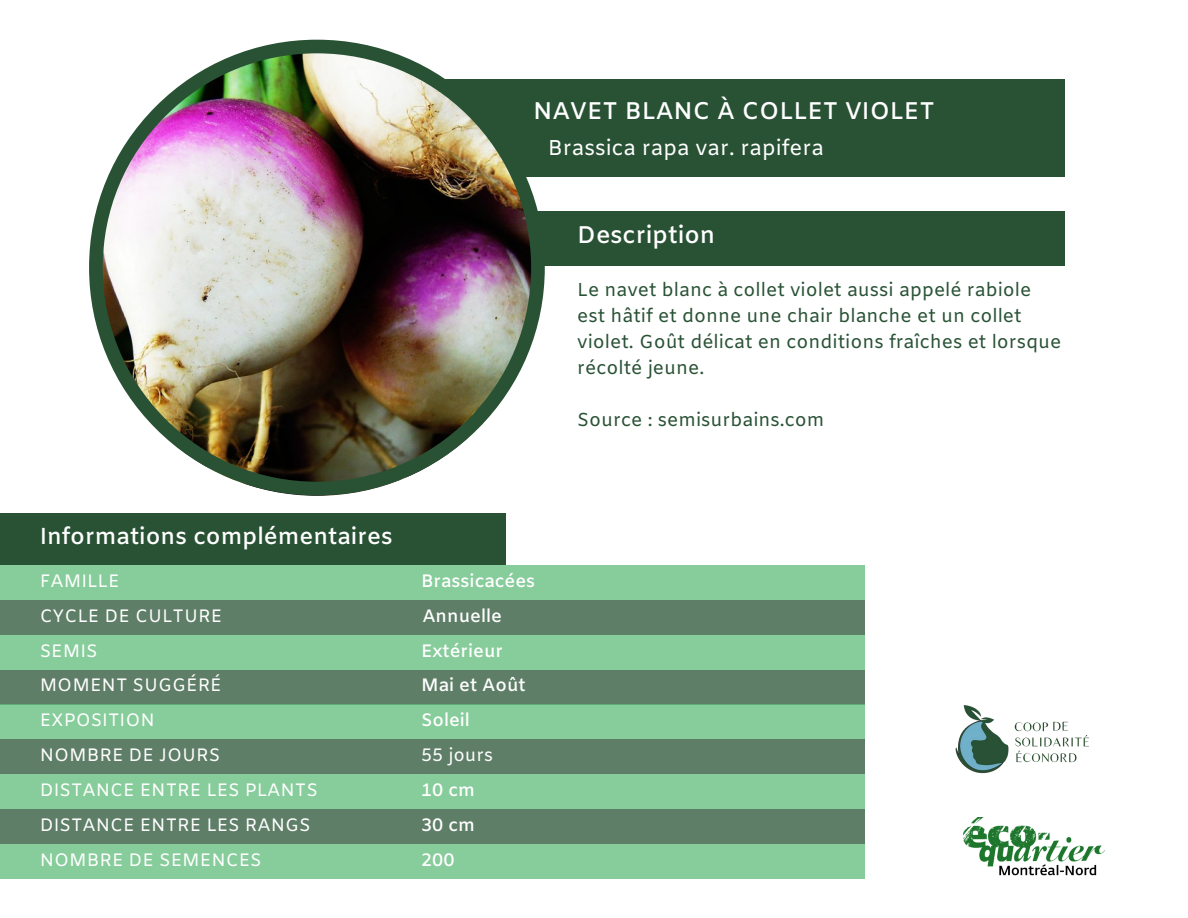
<style>
.page{position:relative;width:1188px;height:918px;background:#fff}
.page>*{position:absolute;margin:0;border:0;box-sizing:border-box;transform-origin:0 0}
.t1{font:600 24.15px "Amiko";color:#fff}
.t2{font:600 23.1px "Amiko";color:#fff}
.t3{font:21.45px "Amiko";color:#fff}
.t4{font:18.75px/25.8px "Amiko";color:#295235}
.t5{font:18px "Amiko";color:#fff}
.t6{font:600 18px "Amiko";color:#fff}
</style>
<div class="page">
<div style="left:390px;top:79px;width:675px;height:98px;background:#295235"></div>
<div style="left:390px;top:211px;width:675px;height:54px;background:#295235"></div>
<img style="left:89px;top:40px;width:456px;height:455px">
<div style="left:0;top:513px;width:505px;height:52px;background:#295235"></div>
<div style="left:0;top:565px;width:865px;height:35px;background:#87cc9b"></div>
<div style="left:0;top:600px;width:865px;height:35px;background:#5f7e68"></div>
<div style="left:0;top:635px;width:865px;height:35px;background:#87cc9b"></div>
<div style="left:0;top:670px;width:865px;height:34px;background:#5f7e68"></div>
<div style="left:0;top:704px;width:865px;height:35px;background:#87cc9b"></div>
<div style="left:0;top:739px;width:865px;height:35px;background:#5f7e68"></div>
<div style="left:0;top:774px;width:865px;height:35px;background:#87cc9b"></div>
<div style="left:0;top:809px;width:865px;height:35px;background:#5f7e68"></div>
<div style="left:0;top:844px;width:865px;height:35px;background:#87cc9b"></div>
<img style="left:955px;top:705px;width:134px;height:69px">
<img style="left:964px;top:817px;width:141px;height:59px">
<p class="t1" style="left:533px;top:97px;width:403px">NAVET BLANC À COLLET VIOLET</p>
<p class="t3" style="left:548px;top:135px;width:277px">Brassica rapa var. rapifera</p>
<p class="t1" style="left:577px;top:221px;width:140px">Description</p>
<p class="t4" style="left:577px;top:279px;width:456px">Le navet blanc à collet violet aussi appelé rabiole</p>
<p class="t4" style="left:577px;top:305px;width:446px">est hâtif et donne une chair blanche et un collet</p>
<p class="t4" style="left:577px;top:330px;width:486px">violet. Goût délicat en conditions fraîches et lorsque récolté jeune.</p>
<p class="t4" style="left:577px;top:408px;width:249px">Source : semisurbains.com</p>
<p class="t2" style="left:40px;top:523px;width:354px">Informations complémentaires</p>
<p class="t5" style="left:40px;top:570px;width:81px">FAMILLE</p>
<p class="t5" style="left:40px;top:605px;width:184px">CYCLE DE CULTURE</p>
<p class="t5" style="left:40px;top:640px;width:59px">SEMIS</p>
<p class="t5" style="left:40px;top:675px;width:184px">MOMENT SUGGÉRÉ</p>
<p class="t5" style="left:40px;top:710px;width:117px">EXPOSITION</p>
<p class="t5" style="left:40px;top:744px;width:182px">NOMBRE DE JOURS</p>
<p class="t5" style="left:40px;top:779px;width:280px">DISTANCE ENTRE LES PLANTS</p>
<p class="t5" style="left:40px;top:814px;width:273px">DISTANCE ENTRE LES RANGS</p>
<p class="t5" style="left:40px;top:849px;width:224px">NOMBRE DE SEMENCES</p>
<p class="t6" style="left:421px;top:570px;width:116px">Brassicacées</p>
<p class="t6" style="left:422px;top:605px;width:81px">Annuelle</p>
<p class="t6" style="left:421px;top:640px;width:84px">Extérieur</p>
<p class="t6" style="left:421px;top:675px;width:106px">Mai et Août</p>
<p class="t6" style="left:421px;top:710px;width:50px">Soleil</p>
<p class="t5" style="left:421px;top:744px;width:74px">55 jours</p>
<p class="t6" style="left:421px;top:779px;width:56px">10 cm</p>
<p class="t6" style="left:421px;top:814px;width:56px">30 cm</p>
<p class="t6" style="left:421px;top:849px;width:35px">200</p>
</div>
